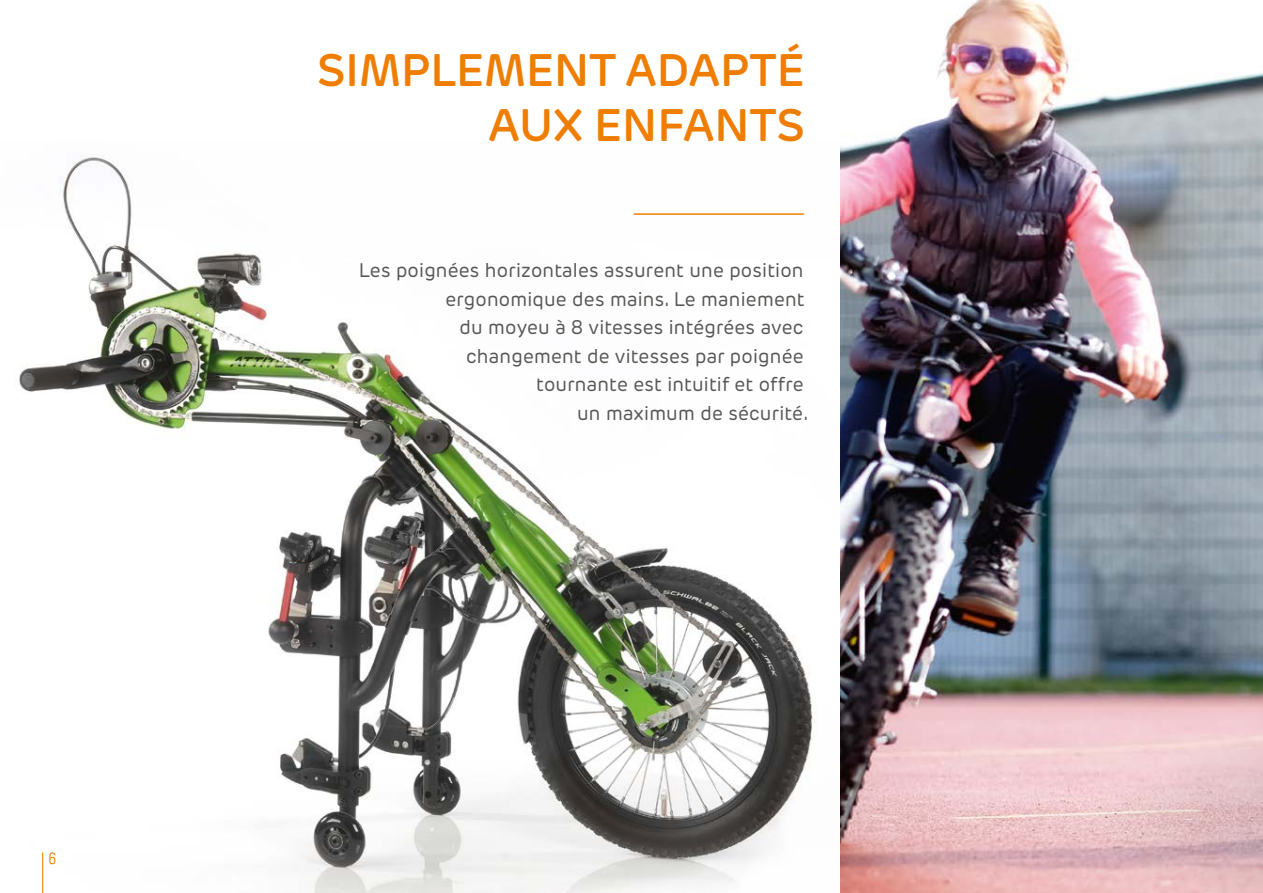
<style>
.page{position:relative;width:1263px;height:893px;background:#fff}
.page>*{position:absolute;margin:0;border:0;box-sizing:border-box;transform-origin:0 0}
.t1{font:600 45px/55.5px "New Rubrik Edge";color:#ef7d00;text-align:right}
.t2{font:19.5px/28.5px "New Rubrik Edge";letter-spacing:.01em;color:#575756;text-align:right}
.t3{font:16.5px "Univers Com 47 Light Cond";color:#ef7d00}
</style>
<div class="page">
<img style="left:19px;top:154px;width:795px;height:739px">
<img style="left:840px;top:0;width:423px;height:893px">
<svg style="left:1104px;top:706px;width:159px;height:187px;background:#e7c2c7"></svg>
<hr style="left:634px;top:213px;width:170px;height:2px;background:#ef7d00">
<hr style="left:42px;top:852px;width:1px;height:41px;background:#ef7d00">
<p class="t3" style="left:49px;top:849px;width:9px">6</p>
<h1 class="t1" style="left:317px;top:42px;width:489px">SIMPLEMENT ADAPTÉ<br>AUX ENFANTS</h1>
<p class="t2" style="left:359px;top:256px;width:451px">Les poignées horizontales assurent une position ergonomique des mains. Le maniement<br>du moyeu à 8 vitesses intégrées avec changement de vitesses par poignée<br>tournante est intuitif et offre<br>un maximum de sécurité.</p>
</div>
